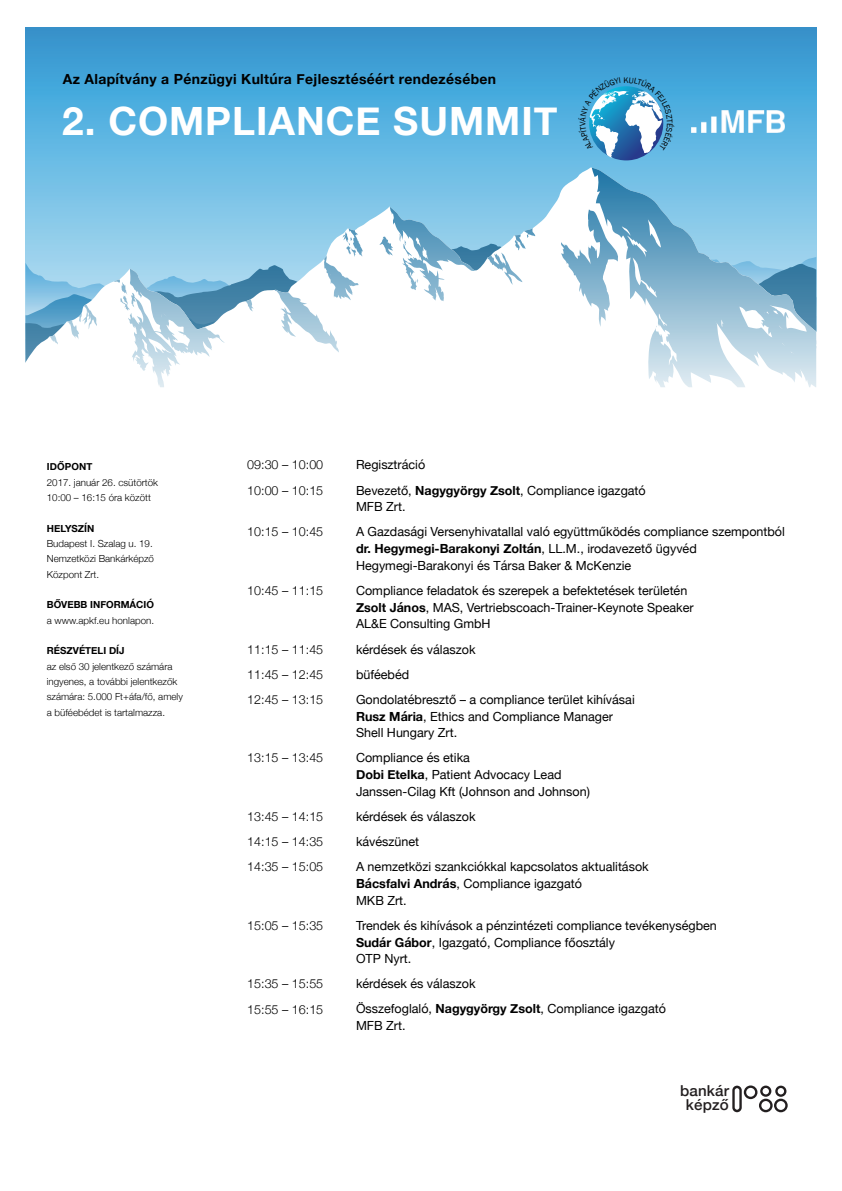
<style>
.page{position:relative;width:842px;height:1191px;background:#fff}
.page>*{position:absolute;margin:0;border:0;box-sizing:border-box;transform-origin:0 0}
.t1{font:700 39px "Helvetica Neue";letter-spacing:.025em;color:#fff}
.t2{font:500 15.1px "Helvetica Neue";letter-spacing:.01em;color:#231f20}
.t3{font:700 13.9px "Helvetica Neue";letter-spacing:.025em;color:#000}
.t4{font:12.6px/16.7px "Helvetica Neue";color:#000}
.t5{font:300 12.6px/25.1px "Helvetica Neue";color:#000}
.t6{font:300 9.8px/15.3px "Helvetica Neue";color:#000}
.t7{font:700 9.8px "Helvetica Neue";color:#000}
.t8{font:8.3px "Franklin Gothic";color:#010101}
.s1{font-weight:700}
</style>
<div class="page">
<svg style="left:25px;top:27px;width:791px;height:140px;background:#4ba8da"></svg>
<svg style="left:25px;top:167px;width:791px;height:48px;background:#7dc4e7"></svg>
<svg style="left:592px;top:168px;width:224px;height:39px;background:#71badf"></svg>
<svg style="left:561px;top:207px;width:255px;height:180px"></svg>
<svg style="left:25px;top:207px;width:522px;height:180px"></svg>
<img style="left:691px;top:110px;width:94px;height:23px">
<svg style="left:732px;top:1085px;width:56px;height:27px"></svg>
<svg style="left:578px;top:77px;width:96px;height:81px"></svg>
<p class="t3" style="left:63px;top:68px;width:435px">Az Alapítvány a Pénzügyi Kultúra Fejlesztéséért rendezésében</p>
<h1 class="t1" style="left:62px;top:90px;width:497px">2. COMPLIANCE SUMMIT</h1>
<p class="t8" style="left:578px;top:126px;width:6px;rotate:-90deg">V</p>
<p class="t8" style="left:623px;top:75px;width:7px">K</p>
<p class="t7" style="left:47px;top:459px;width:47px">IDŐPONT</p>
<p class="t6" style="left:47px;top:474px;width:113px">2017. január 26. csütörtök<br>10:00 – 16:15 óra között</p>
<p class="t7" style="left:47px;top:520px;width:49px">HELYSZÍN</p>
<p class="t6" style="left:47px;top:535px;width:109px">Budapest I. Szalag u. 19.<br>Nemzetközi Bankárképző<br>Központ Zrt.</p>
<p class="t7" style="left:47px;top:597px;width:109px">BŐVEBB INFORMÁCIÓ</p>
<p class="t6" style="left:47px;top:612px;width:109px">a www.apkf.eu honlapon.</p>
<p class="t7" style="left:47px;top:643px;width:79px">RÉSZVÉTELI DÍJ</p>
<p class="t6" style="left:47px;top:658px;width:138px">az első 30 jelentkező számára ingyenes, a további jelentkezők számára: 5.000 Ft+áfa/fő, amely a büféebédet is tartalmazza.</p>
<p class="t5" style="left:247px;top:451px;width:78px">09:30 – 10:00<br>10:00 – 10:15</p>
<p class="t5" style="left:247px;top:518px;width:78px">10:15 – 10:45</p>
<p class="t5" style="left:247px;top:577px;width:78px">10:45 – 11:15</p>
<p class="t5" style="left:247px;top:635px;width:78px;text-align:justify">11:15 – 11:45<br>11:45 – 12:45<br>12:45 – 13:15</p>
<p class="t5" style="left:247px;top:744px;width:78px">13:15 – 13:45</p>
<p class="t5" style="left:247px;top:803px;width:78px;text-align:justify">13:45 – 14:15<br>14:15 – 14:35<br>14:35 – 15:05</p>
<p class="t5" style="left:247px;top:912px;width:78px">15:05 – 15:35</p>
<p class="t5" style="left:247px;top:970px;width:78px">15:35 – 15:55<br>15:55 – 16:15</p>
<p class="t4" style="left:356px;top:453px;width:291px;line-height:25.1px">Regisztráció<br>Bevezető, <span class="s1">Nagygyörgy Zsolt</span>, Compliance igazgató</p>
<p class="t4" style="left:356px;top:495px;width:430px;line-height:25.1px">MFB Zrt.<br>A Gazdasági Versenyhivatallal való együttműködés compliance szempontból</p>
<p class="t4" style="left:356px;top:541px;width:342px"><span class="s1">dr. Hegymegi-Barakonyi Zoltán</span>, LL.M., irodavezető ügyvéd<br>Hegymegi-Barakonyi és Társa Baker &amp; McKenzie</p>
<p class="t4" style="left:356px;top:583px;width:339px">Compliance feladatok és szerepek a befektetések területén<br><span class="s1">Zsolt János</span>, MAS, Vertriebscoach-Trainer-Keynote Speaker<br>AL&amp;E Consulting GmbH</p>
<p class="t4" style="left:356px;top:637px;width:280px;line-height:25.1px">kérdések és válaszok<br>büféebéd<br>Gondolatébresztő – a compliance terület kihívásai</p>
<p class="t4" style="left:356px;top:708px;width:258px"><span class="s1">Rusz Mária</span>, Ethics and Compliance Manager<br>Shell Hungary Zrt.</p>
<p class="t4" style="left:356px;top:750px;width:235px">Compliance és etika<br><span class="s1">Dobi Etelka</span>, Patient Advocacy Lead<br>Janssen-Cilag Kft (Johnson and Johnson)</p>
<p class="t4" style="left:356px;top:804px;width:294px;line-height:25.1px">kérdések és válaszok<br>kávészünet<br>A nemzetközi szankciókkal kapcsolatos aktualitások</p>
<p class="t4" style="left:356px;top:876px;width:227px"><span class="s1">Bácsfalvi András</span>, Compliance igazgató<br>MKB Zrt.</p>
<p class="t4" style="left:356px;top:917px;width:362px">Trendek és kihívások a pénzintézeti compliance tevékenységben<br><span class="s1">Sudár Gábor</span>, Igazgató, Compliance főosztály<br>OTP Nyrt.</p>
<p class="t4" style="left:356px;top:972px;width:311px;line-height:25.1px">kérdések és válaszok<br>Összefoglaló, <span class="s1">Nagygyörgy Zsolt</span>, Compliance igazgató</p>
<p class="t4" style="left:356px;top:1018px;width:51px">MFB Zrt.</p>
<p class="t2" style="left:680px;top:1079px;width:50px">bankár</p>
</div>
